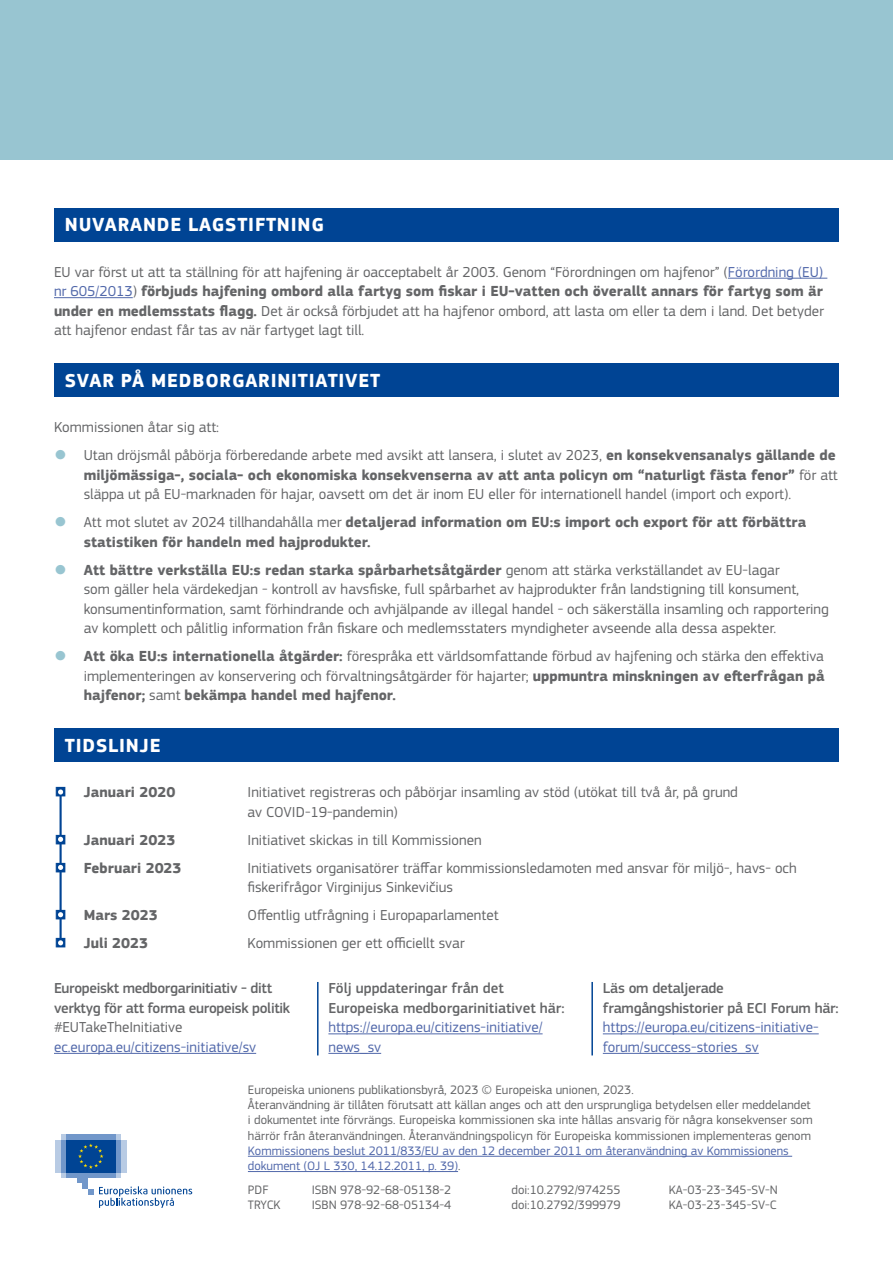
<style>
.page{position:relative;width:893px;height:1263px;background:#fff}
.page>*{position:absolute;margin:0;border:0;box-sizing:border-box;transform-origin:0 0}
.sect_title{font:700 19.5px "EC Square Sans Pro";letter-spacing:.04em;color:#fff}
.t1{font:15px/19.5px "EC Square Sans Pro";color:#646567}
.t2{font:700 15px/19.5px "EC Square Sans Pro";color:#646567}
.t3{font:500 15px/19.5px "EC Square Sans Pro";letter-spacing:-.02em;color:#646567}
.t4{font:15px/19.5px "EC Square Sans Pro";color:#5168aa}
.t5{font:500 15px/19.5px "EC Square Sans Pro";color:#646567}
.t6{font:12.75px/15.3px "EC Square Sans Pro";color:#646567}
.s1{color:#5168aa}
.s2{font-weight:700}
.s3{font-weight:700;color:#98c5d1}
.s4{color:#98c5d1}
.s5{font-weight:400}
.s6{font-weight:400;color:#004494}
.s7{font-weight:400;color:#5168aa}
.s8{font-weight:500;color:#646567}
</style>
<div class="page">
<div style="left:54px;top:207px;width:785px;height:34px;background:#004494"></div>
<hr style="left:728px;top:278px;width:99px;height:1px;background:#5168aa">
<hr style="left:54px;top:297px;width:79px;height:1px;background:#5168aa">
<div style="left:54px;top:363px;width:785px;height:34px;background:#004494"></div>
<div style="left:54px;top:728px;width:785px;height:34px;background:#004494"></div>
<hr style="left:54px;top:1053px;width:202px;height:1px;background:#5168aa">
<hr style="left:328px;top:1033px;width:215px;height:1px;background:#5168aa">
<hr style="left:328px;top:1053px;width:53px;height:1px;background:#5168aa">
<hr style="left:603px;top:1033px;width:216px;height:1px;background:#5168aa">
<hr style="left:603px;top:1053px;width:156px;height:1px;background:#5168aa">
<hr style="left:317px;top:982px;width:2px;height:73px;background:#004494">
<hr style="left:591px;top:982px;width:2px;height:73px;background:#004494">
<svg style="left:61px;top:1172px;width:60px;height:6px"></svg>
<svg style="left:61px;top:1134px;width:60px;height:6px"></svg>
<div style="left:66px;top:1134px;width:49px;height:6px;background:#7197ca"></div>
<div style="left:66px;top:1172px;width:49px;height:6px;background:#7197ca"></div>
<div style="left:115px;top:1140px;width:6px;height:32px;background:#7197ca"></div>
<div style="left:121px;top:1140px;width:5px;height:32px;background:#b8cbe4"></div>
<div style="left:61px;top:1140px;width:5px;height:32px;background:#7197ca"></div>
<div style="left:55px;top:1140px;width:6px;height:32px;background:#b8cbe4"></div>
<div style="left:77px;top:1172px;width:11px;height:11px;background:#7197ca"></div>
<div style="left:83px;top:1172px;width:5px;height:17px;background:#7197ca"></div>
<div style="left:66px;top:1140px;width:49px;height:32px;background:#004494"></div>
<svg style="left:78px;top:1143px;width:26px;height:26px"></svg>
<svg style="left:88px;top:1186px;width:104px;height:22px"></svg>
<hr style="left:248px;top:1156px;width:544px;height:1px;background:#5168aa">
<hr style="left:248px;top:1171px;width:210px;height:1px;background:#5168aa">
<div style="left:0;top:0;width:893px;height:159px;background:#98c5d1"></div>
<hr style="left:60px;top:793px;width:2px;height:153px;background:#004494">
<svg style="left:59px;top:865px;width:3px;height:5px"></svg>
<h3 class="sect_title" style="left:65px;top:213px;width:261px">NUVARANDE LAGSTIFTNING</h3>
<p class="t1" style="left:54px;top:262px;width:771px;text-align:justify">EU var först ut att ta ställning för att hajfening är oacceptabelt år 2003. Genom “Förordningen om hajfenor” (<span class="s1">Förordning (EU) nr 605/2013</span>) <span class="s2">förbjuds hajfening ombord alla fartyg som fiskar i EU-vatten och överallt annars för fartyg som är under en medlemsstats flagg.</span> Det är också förbjudet att ha hajfenor ombord, att lasta om eller ta dem i land. Det betyder att hajfenor endast får tas av när fartyget lagt till.</p>
<h3 class="sect_title" style="left:65px;top:368px;width:317px">SVAR PÅ MEDBORGARINITIATIVET</h3>
<p class="t1" style="left:54px;top:417px;width:167px">Kommissionen åtar sig att:</p>
<p class="t1" style="left:84px;top:445px;width:755px;text-indent:-30px"><span class="s3">●</span> Utan dröjsmål påbörja förberedande arbete med avsikt att lansera, i slutet av 2023, <span class="s2">en konsekvensanalys gällande de miljömässiga-, sociala- och ekonomiska konsekvenserna av att anta policyn om “naturligt fästa fenor”</span> för att släppa ut på EU-marknaden för hajar, oavsett om det är inom EU eller för internationell handel (import och export).</p>
<p class="t2" style="left:84px;top:513px;width:724px;text-indent:-30px"><span class="s4">●</span> <span class="s5">Att mot slutet av 2024 tillhandahålla mer</span> detaljerad information om EU:s import och export för att förbättra statistiken för handeln med hajprodukter.</p>
<p class="t1" style="left:84px;top:560px;width:747px;text-indent:-30px"><span class="s3">●</span> <span class="s2">Att bättre verkställa EU:s redan starka spårbarhetsåtgärder</span> genom att stärka verkställandet av EU-lagar<br>som gäller hela värdekedjan - kontroll av havsfiske, full spårbarhet av hajprodukter från landstigning till konsument, konsumentinformation, samt förhindrande och avhjälpande av illegal handel - och säkerställa insamling och rapportering av komplett och pålitlig information från fiskare och medlemsstaters myndigheter avseende alla dessa aspekter.</p>
<p class="t1" style="left:84px;top:646px;width:742px;text-align:justify;text-indent:-30px"><span class="s3">●</span> <span class="s2">Att öka EU:s internationella åtgärder:</span> förespråka ett världsomfattande förbud av hajfening och stärka den effektiva implementeringen av konservering och förvaltningsåtgärder för hajarter; <span class="s2">uppmuntra minskningen av efterfrågan på hajfenor;</span> samt <span class="s2">bekämpa handel med hajfenor.</span></p>
<h3 class="sect_title" style="left:65px;top:733px;width:97px">TIDSLINJE</h3>
<p class="t2" style="left:54px;top:783px;width:123px"><span class="s6">■</span> Januari 2020</p>
<p class="t1" style="left:248px;top:782px;width:492px">Initiativet registreras och påbörjar insamling av stöd (utökat till två år, på grund av COVID-19-pandemin)</p>
<p class="t2" style="left:54px;top:830px;width:123px"><span class="s6">■</span> Januari 2023</p>
<p class="t1" style="left:248px;top:830px;width:236px">Initiativet skickas in till Kommissionen</p>
<p class="t2" style="left:54px;top:858px;width:129px"><span class="s6">■</span> Februari 2023</p>
<p class="t1" style="left:248px;top:858px;width:551px">Initiativets organisatörer träffar kommissionsledamoten med ansvar för miljö-, havs- och fiskerifrågor Virginijus Sinkevičius</p>
<p class="t2" style="left:54px;top:906px;width:105px"><span class="s6">■</span> Mars 2023</p>
<p class="t1" style="left:248px;top:905px;width:253px">Offentlig utfrågning i Europaparlamentet</p>
<p class="t2" style="left:54px;top:934px;width:96px"><span class="s6">■</span> Juli 2023</p>
<p class="t1" style="left:248px;top:933px;width:219px">Kommissionen ger ett officiellt svar</p>
<p class="t3" style="left:54px;top:979px;width:238px">Europeiskt medborgarinitiativ - ditt verktyg för att forma europeisk politik <span class="s5">#EUTakeTheInitiative </span><span class="s7">ec.europa.eu/citizens-initiative/sv</span></p>
<p class="t5" style="left:328px;top:979px;width:238px">Följ uppdateringar från det<br>Europeiska medborgarinitiativet här: <span class="s7">https://europa.eu/citizens-initiative/ news_sv</span></p>
<p class="t4" style="left:603px;top:978px;width:237px"><span class="s8">Läs om detaljerade framgångshistorier på ECI Forum här: </span>https://europa.eu/citizens-initiative&shy;forum/success-stories_sv</p>
<p class="t6" style="left:248px;top:1082px;width:566px">Europeiska unionens publikationsbyrå, 2023 © Europeiska unionen, 2023.<br>Återanvändning är tillåten förutsatt att källan anges och att den ursprungliga betydelsen eller meddelandet i dokumentet inte förvrängs. Europeiska kommissionen ska inte hållas ansvarig för några konsekvenser som härrör från återanvändningen. Återanvändningspolicyn för Europeiska kommissionen implementeras genom <span class="s1">Kommissionens beslut 2011/833/EU av den 12 december 2011 om återanvändning av Kommissionens dokument (OJ L 330, 14.12.2011, p. 39)</span>.</p>
<p class="t6" style="left:248px;top:1182px;width:22px">PDF</p>
<p class="t6" style="left:312px;top:1182px;width:141px">ISBN 978-92-68-05138-2</p>
<p class="t6" style="left:512px;top:1182px;width:110px">doi:10.2792/974255</p>
<p class="t6" style="left:669px;top:1182px;width:111px">KA-03-23-345-SV-N</p>
<p class="t6" style="left:248px;top:1197px;width:34px">TRYCK</p>
<p class="t6" style="left:312px;top:1197px;width:141px">ISBN 978-92-68-05134-4</p>
<p class="t6" style="left:512px;top:1197px;width:110px">doi:10.2792/399979</p>
<p class="t6" style="left:669px;top:1197px;width:109px">KA-03-23-345-SV-C</p>
</div>
